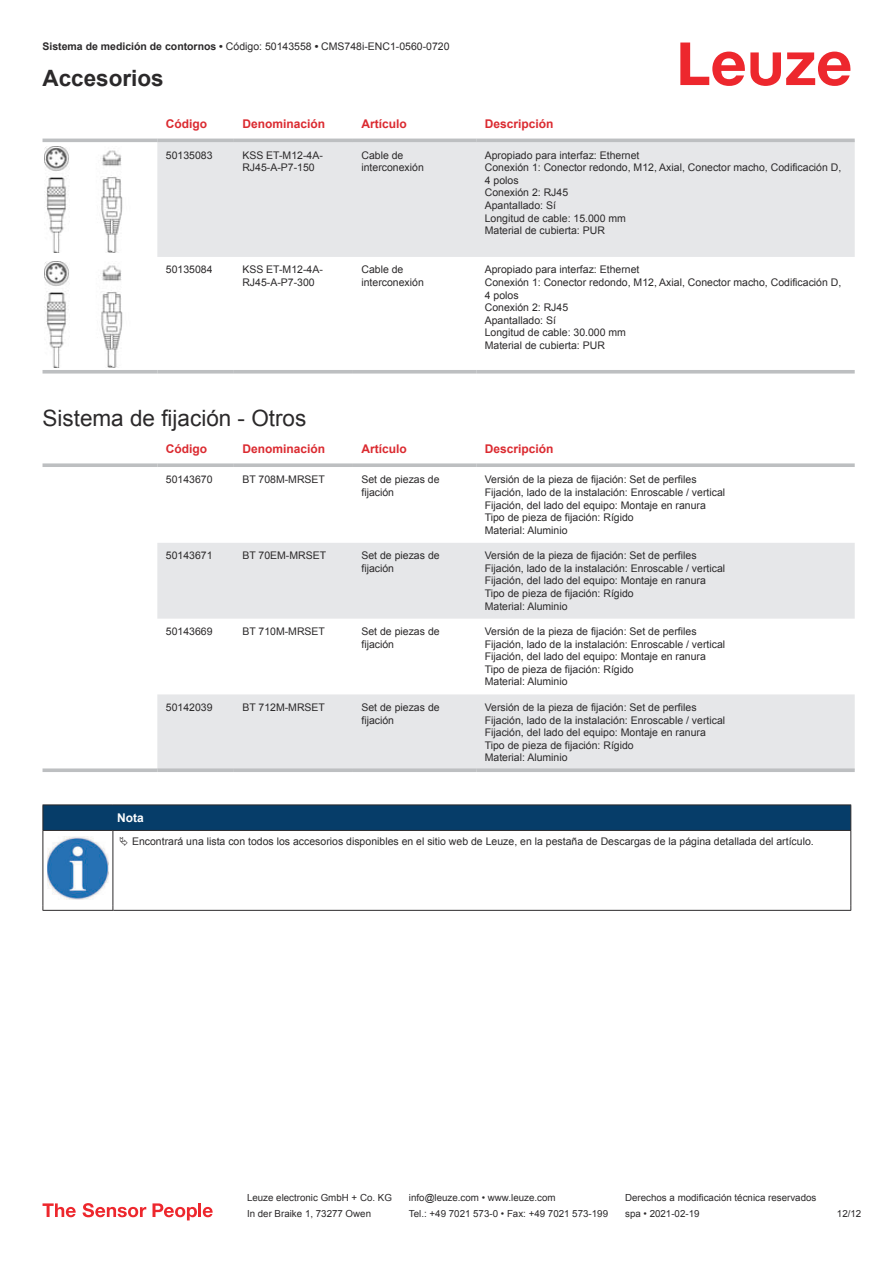
<style>
.page{position:relative;width:893px;height:1263px;background:#fff}
.page>*{position:absolute;margin:0;border:0;box-sizing:border-box;transform-origin:0 0}
.t1{font:22.5px "Arial";color:#2b292a}
.t2{font:700 22.5px "Arial";color:#2b292a}
.t3{font:700 12px "Arial";color:#db2a30}
.t4{font:700 12px "Arial";color:#fff}
.t5{font:10.5px/12.6px "Arial";color:#2b292a}
.t6{font:9.75px "Arial";color:#2b292a}
.s1{font-weight:700}
</style>
<div class="page">
<svg style="left:680px;top:43px;width:170px;height:43px"></svg>
<svg style="left:43px;top:138px;width:812px;height:230px"></svg>
<div style="left:157px;top:142px;width:698px;height:115px;background:#e6e7e9"></div>
<hr style="left:43px;top:139px;width:114px;height:3px;background:#bdbfc1">
<hr style="left:157px;top:139px;width:77px;height:3px;background:#bdbfc1">
<hr style="left:234px;top:139px;width:119px;height:3px;background:#bdbfc1">
<hr style="left:353px;top:139px;width:123px;height:3px;background:#bdbfc1">
<hr style="left:476px;top:139px;width:379px;height:3px;background:#bdbfc1">
<svg style="left:43px;top:370px;width:114px;height:4px"></svg>
<svg style="left:157px;top:370px;width:77px;height:4px"></svg>
<svg style="left:234px;top:370px;width:119px;height:4px"></svg>
<svg style="left:353px;top:370px;width:123px;height:4px"></svg>
<svg style="left:476px;top:370px;width:379px;height:4px;background:#c4c6c7"></svg>
<img style="left:45px;top:146px;width:93px;height:107px">
<img style="left:45px;top:261px;width:93px;height:106px">
<svg style="left:157px;top:543px;width:698px;height:225px;fill:#e6e7e9"></svg>
<svg style="left:43px;top:463px;width:114px;height:4px"></svg>
<svg style="left:157px;top:463px;width:77px;height:4px"></svg>
<svg style="left:234px;top:463px;width:119px;height:4px"></svg>
<svg style="left:353px;top:463px;width:123px;height:4px"></svg>
<svg style="left:476px;top:463px;width:379px;height:4px;background:#c4c6c7"></svg>
<svg style="left:43px;top:768px;width:114px;height:4px"></svg>
<svg style="left:157px;top:768px;width:77px;height:4px"></svg>
<svg style="left:234px;top:768px;width:119px;height:4px"></svg>
<svg style="left:353px;top:768px;width:123px;height:4px"></svg>
<svg style="left:476px;top:768px;width:379px;height:4px;background:#c1c3c5"></svg>
<svg style="left:44px;top:831px;width:806px;height:79px"></svg>
<hr style="left:43px;top:804px;width:70px;height:1px;background:#2b292a">
<hr style="left:43px;top:830px;width:70px;height:1px;background:#2b292a">
<hr style="left:113px;top:804px;width:738px;height:1px;background:#2b292a">
<div style="left:43px;top:805px;width:808px;height:25px;background:#063d69"></div>
<hr style="left:113px;top:830px;width:738px;height:1px;background:#2b292a">
<hr style="left:43px;top:831px;width:1px;height:75px;background:#2b292a">
<hr style="left:113px;top:831px;width:1px;height:75px;background:#2b292a">
<hr style="left:850px;top:831px;width:1px;height:75px;background:#2b292a">
<hr style="left:43px;top:910px;width:70px;height:1px;background:#2b292a">
<hr style="left:113px;top:910px;width:738px;height:1px;background:#2b292a">
<img style="left:47px;top:837px;width:61px;height:63px">
<div style="left:115px;top:831px;width:734px;height:20px;background:#fff"></div>
<svg style="left:43px;top:1203px;width:33px;height:14px"></svg>
<svg style="left:83px;top:1203px;width:63px;height:14px"></svg>
<svg style="left:153px;top:1203px;width:44px;height:17px"></svg>
<hr style="left:198px;top:1203px;width:3px;height:14px;background:#ed272d">
<svg style="left:203px;top:1207px;width:10px;height:10px"></svg>
<p class="t5" style="left:43px;top:41px;width:409px"><span class="s1">Sistema de medición de contornos •</span> Código: 50143558 <span class="s1">•</span> CMS748i-ENC1-0560-0720</p>
<h1 class="t2" style="left:43px;top:70px;width:123px">Accesorios</h1>
<p class="t3" style="left:166px;top:119px;width:43px">Código</p>
<p class="t3" style="left:242px;top:119px;width:84px">Denominación</p>
<p class="t3" style="left:361px;top:119px;width:47px">Artículo</p>
<p class="t3" style="left:485px;top:119px;width:70px">Descripción</p>
<p class="t5" style="left:166px;top:150px;width:48px">50135083</p>
<p class="t5" style="left:242px;top:150px;width:82px">KSS ET-M12-4A-<br>RJ45-A-P7-150</p>
<p class="t5" style="left:361px;top:150px;width:64px">Cable de interconexión</p>
<p class="t5" style="left:485px;top:150px;width:358px">Apropiado para interfaz: Ethernet<br>Conexión 1: Conector redondo, M12, Axial, Conector macho, Codificación D,<br>4 polos<br>Conexión 2: RJ45<br>Apantallado: Sí<br>Longitud de cable: 15.000 mm<br>Material de cubierta: PUR</p>
<p class="t5" style="left:166px;top:264px;width:48px">50135084</p>
<p class="t5" style="left:242px;top:264px;width:82px">KSS ET-M12-4A-<br>RJ45-A-P7-300</p>
<p class="t5" style="left:361px;top:264px;width:64px">Cable de interconexión</p>
<p class="t5" style="left:485px;top:264px;width:358px">Apropiado para interfaz: Ethernet<br>Conexión 1: Conector redondo, M12, Axial, Conector macho, Codificación D,<br>4 polos<br>Conexión 2: RJ45<br>Apantallado: Sí<br>Longitud de cable: 30.000 mm<br>Material de cubierta: PUR</p>
<h1 class="t1" style="left:43px;top:410px;width:265px">Sistema de fijación - Otros</h1>
<p class="t3" style="left:166px;top:444px;width:43px">Código</p>
<p class="t3" style="left:242px;top:444px;width:84px">Denominación</p>
<p class="t3" style="left:361px;top:444px;width:47px">Artículo</p>
<p class="t3" style="left:485px;top:444px;width:70px">Descripción</p>
<p class="t5" style="left:166px;top:474px;width:48px">50143670</p>
<p class="t5" style="left:242px;top:474px;width:84px">BT 708M-MRSET</p>
<p class="t5" style="left:361px;top:474px;width:80px">Set de piezas de fijación</p>
<p class="t5" style="left:485px;top:474px;width:242px">Versión de la pieza de fijación: Set de perfiles Fijación, lado de la instalación: Enroscable / vertical Fijación, del lado del equipo: Montaje en ranura Tipo de pieza de fijación: Rígido<br>Material: Aluminio</p>
<p class="t5" style="left:166px;top:550px;width:48px">50143671</p>
<p class="t5" style="left:242px;top:550px;width:85px">BT 70EM-MRSET</p>
<p class="t5" style="left:361px;top:550px;width:80px">Set de piezas de fijación</p>
<p class="t5" style="left:485px;top:550px;width:242px">Versión de la pieza de fijación: Set de perfiles Fijación, lado de la instalación: Enroscable / vertical Fijación, del lado del equipo: Montaje en ranura Tipo de pieza de fijación: Rígido<br>Material: Aluminio</p>
<p class="t5" style="left:166px;top:626px;width:48px">50143669</p>
<p class="t5" style="left:242px;top:626px;width:84px">BT 710M-MRSET</p>
<p class="t5" style="left:361px;top:626px;width:80px">Set de piezas de fijación</p>
<p class="t5" style="left:485px;top:626px;width:242px">Versión de la pieza de fijación: Set de perfiles Fijación, lado de la instalación: Enroscable / vertical Fijación, del lado del equipo: Montaje en ranura Tipo de pieza de fijación: Rígido<br>Material: Aluminio</p>
<p class="t5" style="left:166px;top:702px;width:48px">50142039</p>
<p class="t5" style="left:242px;top:702px;width:84px">BT 712M-MRSET</p>
<p class="t5" style="left:361px;top:702px;width:80px">Set de piezas de fijación</p>
<p class="t5" style="left:485px;top:702px;width:242px">Versión de la pieza de fijación: Set de perfiles Fijación, lado de la instalación: Enroscable / vertical Fijación, del lado del equipo: Montaje en ranura Tipo de pieza de fijación: Rígido<br>Material: Aluminio</p>
<p class="t4" style="left:117px;top:813px;width:28px">Nota</p>
<p class="t5" style="left:132px;top:836px;width:683px">Encontrará una lista con todos los accesorios disponibles en el sitio web de Leuze, en la pestaña de Descargas de la página detallada del artículo.</p>
<p class="t6" style="left:247px;top:1194px;width:146px">Leuze electronic GmbH + Co. KG</p>
<p class="t6" style="left:409px;top:1194px;width:148px">info@leuze.com • www.leuze.com</p>
<p class="t6" style="left:625px;top:1194px;width:193px">Derechos a modificación técnica reservados</p>
<p class="t6" style="left:247px;top:1210px;width:126px">In der Braike 1, 73277 Owen</p>
<p class="t6" style="left:409px;top:1210px;width:201px">Tel.: +49 7021 573-0 • Fax: +49 7021 573-199</p>
<p class="t6" style="left:625px;top:1210px;width:76px">spa • 2021-02-19</p>
<p class="t6" style="left:837px;top:1210px;width:26px">12 /12</p>
</div>
